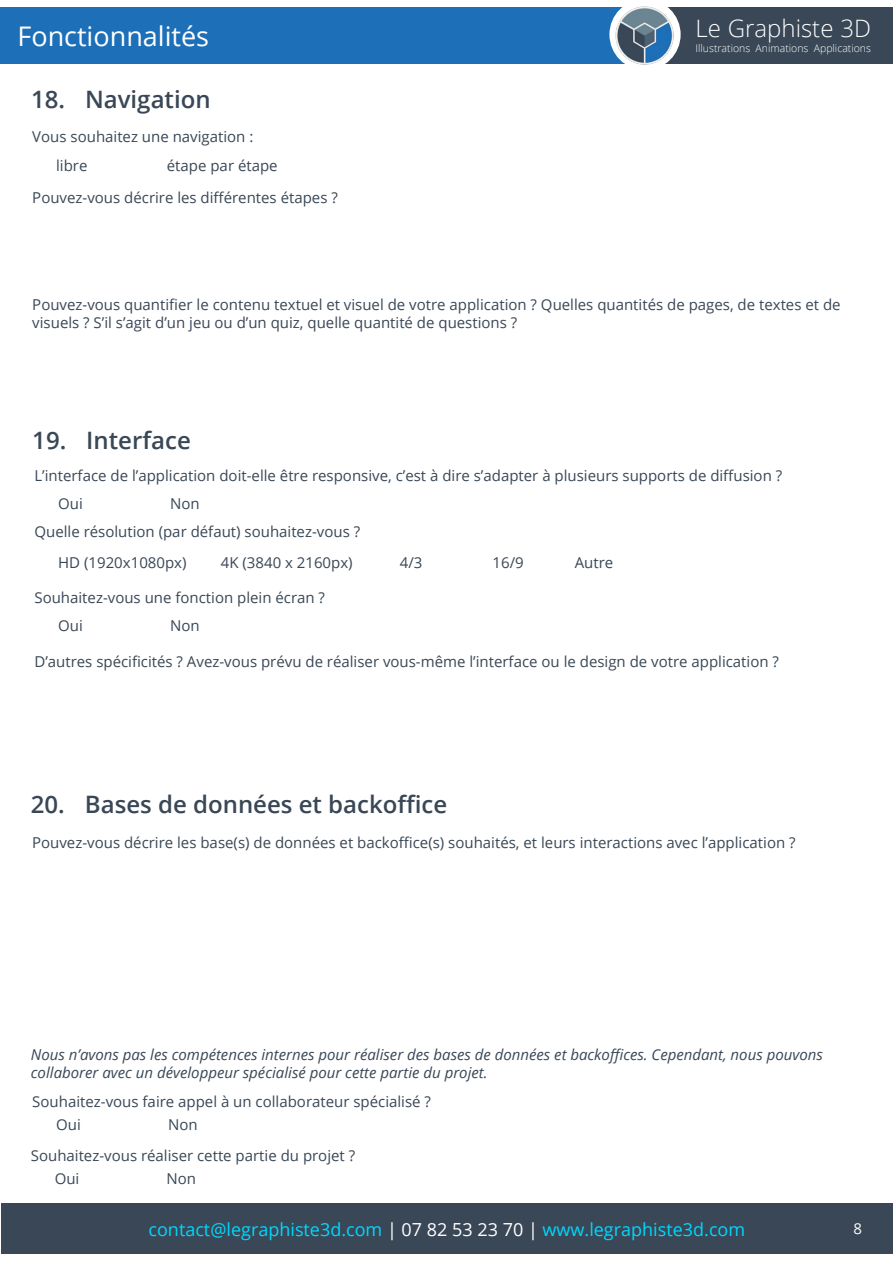
<style>
.page{position:relative;width:893px;height:1263px;background:#fff}
.page>*{position:absolute;margin:0;border:0;box-sizing:border-box;transform-origin:0 0}
.t1{font:27px "Open Sans";color:#fff}
.t2{font:600 24px "Open Sans";color:#394756}
.t3{font:300 24px "Open Sans";color:#fff}
.t4{font:18px "Open Sans";color:#00d8ff}
.t5{font:15px/28.3px "Open Sans";color:#394756}
.t6{font:italic 15px/18px "Open Sans";color:#394756}
.t7{font:15px "Open Sans";color:#fff}
.t8{font:300 10.5px "Open Sans";color:#fff}
.s1{color:#fff}
</style>
<div class="page">
<div style="left:0;top:7px;width:893px;height:56px;background:#394756"></div>
<div style="left:0;top:7px;width:645px;height:56px;background:#1d6fb8"></div>
<svg style="left:609px;top:15px;width:72px;height:49px"></svg>
<div style="left:1px;top:1203px;width:892px;height:51px;background:#394756"></div>
<img style="left:614px;top:6px;width:61px;height:59px">
<h1 class="t1" style="left:17px;top:17px;width:193px">Fonctionnalités</h1>
<h2 class="t2" style="left:31px;top:83px;width:181px">18. Navigation</h2>
<p class="t5" style="left:56px;top:122px;width:199px;line-height:29.2px;text-indent:-24px">Vous souhaitez une navigation : libre</p>
<p class="t5" style="left:32px;top:150px;width:307px;line-height:31.3px;text-indent:135px">étape par étape<br>Pouvez-vous décrire les différentes étapes ?</p>
<h2 class="t3" style="left:695px;top:12px;width:177px">Le Graphiste 3D</h2>
<p class="t8" style="left:695px;top:41px;width:177px">Illustrations Animations Applications</p>
<p class="t5" style="left:32px;top:295px;width:810px;line-height:18px">Pouvez-vous quantifier le contenu textuel et visuel de votre application ? Quelles quantités de pages, de textes et de visuels ? S’il s’agit d’un jeu ou d’un quiz, quelle quantité de questions ?</p>
<h2 class="t2" style="left:32px;top:424px;width:160px">19. Interface</h2>
<p class="t5" style="left:58px;top:461px;width:725px;text-indent:-24px">L’interface de l’application doit-elle être responsive, c’est à dire s’adapter à plusieurs supports de diffusion ?<br>Oui</p>
<p class="t5" style="left:34px;top:489px;width:327px;text-indent:136px">Non<br>Quelle résolution (par défaut) souhaitez-vous ?</p>
<p class="t5" style="left:58px;top:548px;width:130px">HD (1920x1080px)</p>
<p class="t5" style="left:221px;top:548px;width:133px">4K (3840 x 2160px)</p>
<p class="t5" style="left:400px;top:548px;width:24px">4/3</p>
<p class="t5" style="left:493px;top:548px;width:33px">16/9</p>
<p class="t5" style="left:575px;top:548px;width:40px">Autre</p>
<p class="t5" style="left:58px;top:583px;width:268px;text-indent:-24px">Souhaitez-vous une fonction plein écran ?<br>Oui</p>
<p class="t5" style="left:170px;top:611px;width:31px">Non</p>
<p class="t5" style="left:34px;top:647px;width:746px">D’autres spécificités ? Avez-vous prévu de réaliser vous-même l’interface ou le design de votre application ?</p>
<h2 class="t2" style="left:31px;top:787px;width:418px">20. Bases de données et backoffice</h2>
<p class="t5" style="left:32px;top:828px;width:765px">Pouvez-vous décrire les base(s) de données et backoffice(s) souhaités, et leurs interactions avec l’application ?</p>
<p class="t6" style="left:31px;top:1045px;width:793px">Nous n’avons pas les compétences internes pour réaliser des bases de données et backoffices. Cependant, nous pouvons collaborer avec un développeur spécialisé pour cette partie du projet.</p>
<p class="t5" style="left:32px;top:1087px;width:400px">Souhaitez-vous faire appel à un collaborateur spécialisé ?</p>
<p class="t5" style="left:56px;top:1110px;width:26px">Oui</p>
<p class="t5" style="left:168px;top:1110px;width:31px">Non</p>
<p class="t5" style="left:31px;top:1141px;width:326px">Souhaitez-vous réaliser cette partie du projet ?</p>
<p class="t5" style="left:55px;top:1164px;width:26px">Oui</p>
<p class="t5" style="left:167px;top:1164px;width:31px">Non</p>
<p class="t4" style="left:149px;top:1217px;width:598px">contact@legraphiste3d.com <span class="s1">| 07 82 53 23 70 |</span> www.legraphiste3d.com</p>
<p class="t7" style="left:853px;top:1218px;width:10px">8</p>
</div>
